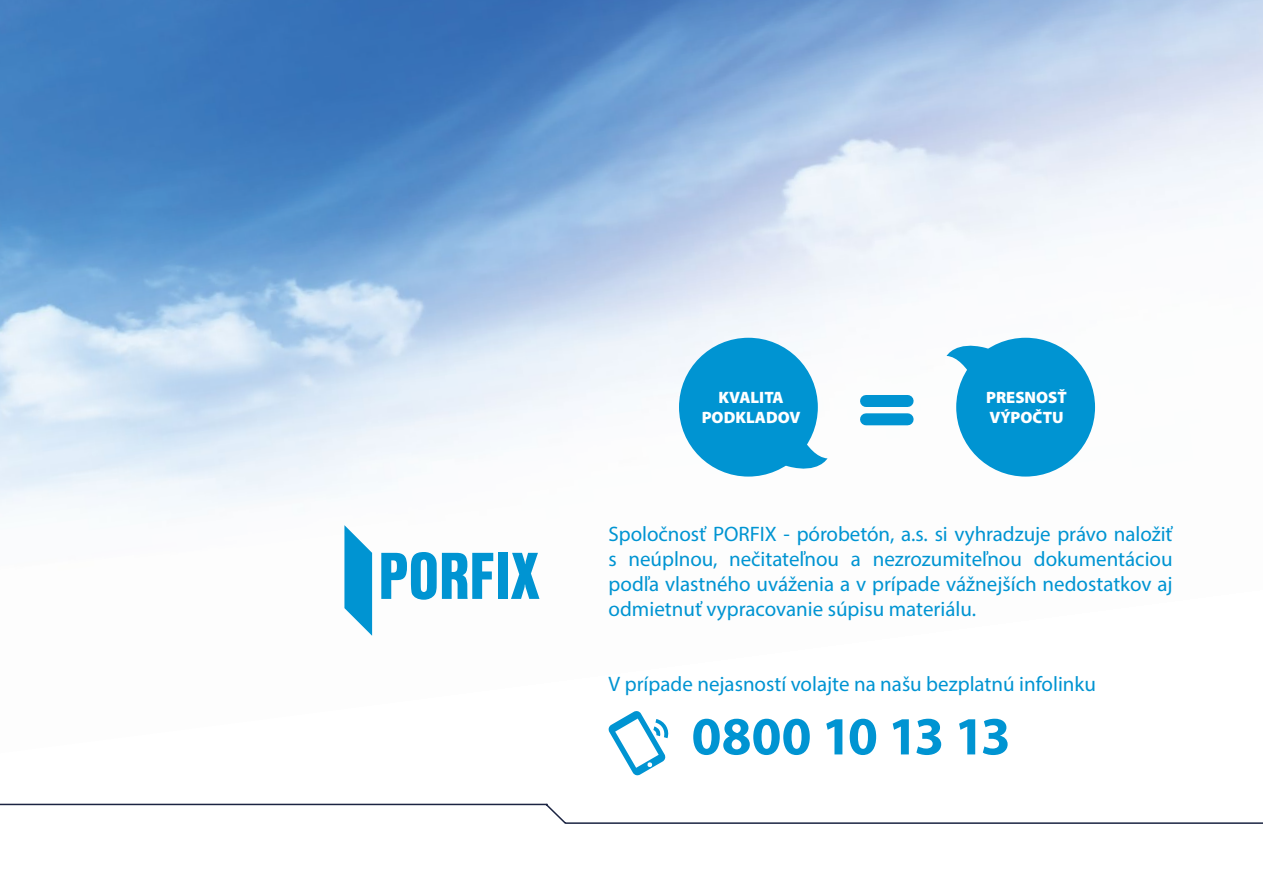
<style>
.page{position:relative;width:1263px;height:893px;background:#fff}
.page>*{position:absolute;margin:0;border:0;box-sizing:border-box;transform-origin:0 0}
.t1{font:700 54px "Myriad Pro";letter-spacing:-.035em;color:#0094d2}
.t2{font:21px/25.2px "Myriad Pro";color:#0094d2;text-align:justify}
.t3{font:900 16.5px/19.8px "Myriad Pro";color:#fff;text-align:center}
</style>
<div class="page">
<img style="left:0;top:0;width:1263px;height:636px">
<svg style="left:0;top:803px;width:1263px;height:21px"></svg>
<svg style="left:344px;top:525px;width:28px;height:111px"></svg>
<svg style="left:381px;top:552px;width:112px;height:48px"></svg>
<div style="left:497px;top:553px;width:10px;height:46px;background:#0094d2"></div>
<svg style="left:511px;top:553px;width:28px;height:46px"></svg>
<svg style="left:608px;top:711px;width:61px;height:64px"></svg>
<div style="left:679px;top:338px;width:139px;height:139px;background:#0094d2;border-radius:50%"></div>
<div style="left:956px;top:338px;width:139px;height:139px;background:#0094d2;border-radius:50%"></div>
<svg style="left:767px;top:413px;width:60px;height:61px"></svg>
<svg style="left:946px;top:340px;width:62px;height:61px"></svg>
<div style="left:866px;top:395px;width:42px;height:12px;background:#0094d2"></div>
<div style="left:866px;top:413px;width:42px;height:12px;background:#0094d2"></div>
<p class="t3" style="left:702px;top:387px;width:100px">KVALITA<br>PODKLADOV</p>
<p class="t3" style="left:986px;top:387px;width:82px;text-align:left">PRESNOSŤ<br>VÝPOČTU</p>
<p class="t2" style="left:609px;top:521px;width:566px">Spoločnosť PORFIX - pórobetón, a.s. si vyhradzuje právo naložiť s neúplnou, nečitateľnou a nezrozumiteľnou dokumentáciou podľa vlastného uváženia a v prípade vážnejších nedostatkov aj odmietnuť vypracovanie súpisu materiálu.</p>
<p class="t2" style="left:609px;top:671px;width:489px">V prípade nejasností volajte na našu bezplatnú infolinku</p>
<h1 class="t1" style="left:691px;top:701px;width:321px">0800 10 13 13</h1>
</div>
